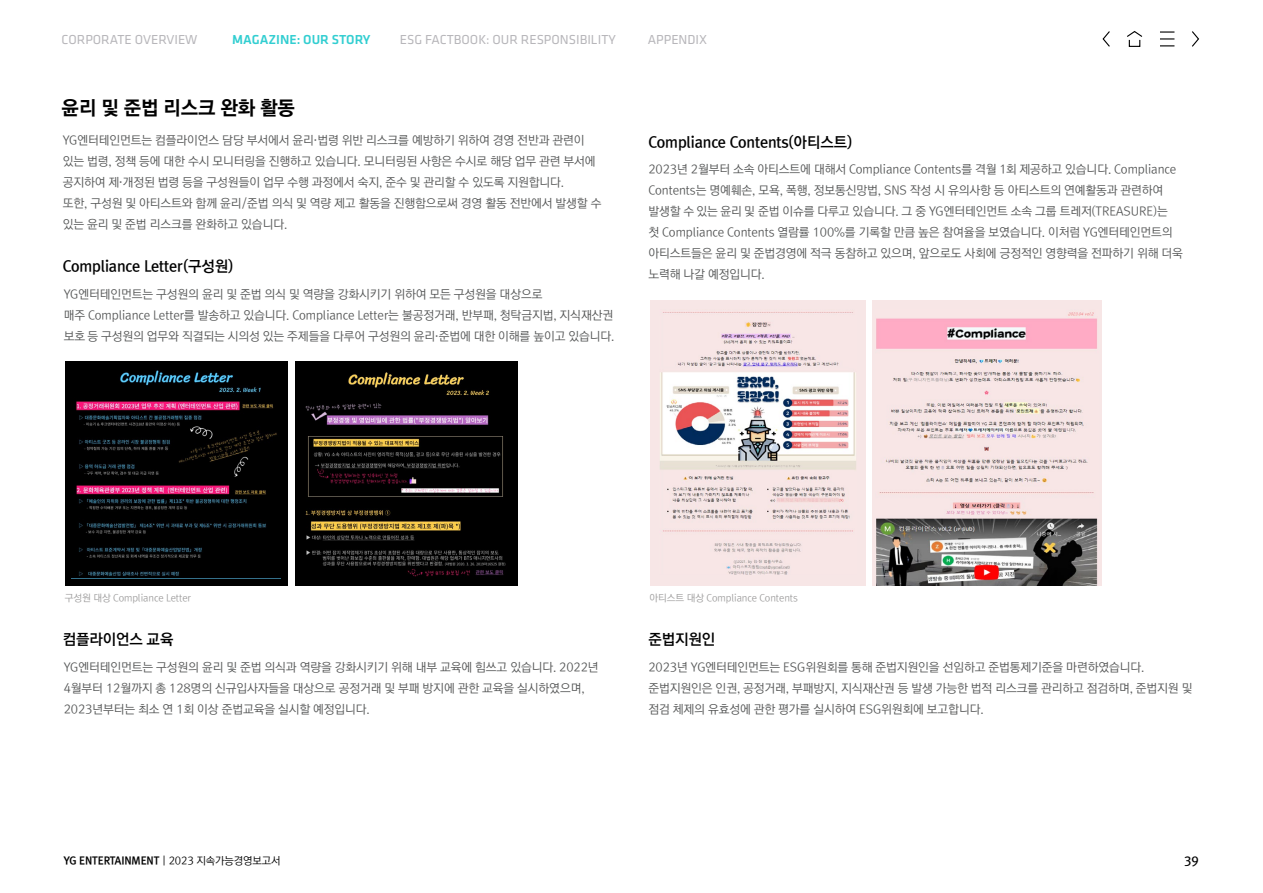
<style>
.page{position:relative;width:1263px;height:893px;background:#fff}
.page>*{position:absolute;margin:0;border:0;box-sizing:border-box;transform-origin:0 0}
.t1{font:19.5px "Rix Go EB";letter-spacing:-.01em;color:#000}
.t2{font:15px "Rix Go B";letter-spacing:-.01em;color:#000}
.t3{font:13.5px "Klavika Basic";color:#b7b6ba}
.t4{font:500 13.5px "Klavika Basic";color:#32ced1}
.t5{font:12px/21px "Rix Go R";letter-spacing:-.01em;color:#545555}
.t6{font:12px "Rix Go B";color:#000}
.t7{font:10.5px "Rix Go EB";letter-spacing:-.01em;color:#000}
.t8{font:9.75px "Rix Go R";letter-spacing:-.01em;color:#9d9c9c}
.s1{font-family:"Rix Go R"}
</style>
<div class="page">
<svg style="left:1102px;top:31px;width:97px;height:16px"></svg>
<div style="left:295px;top:361px;width:222px;height:225px;background:#000"></div>
<img style="left:305px;top:372px;width:201px;height:205px">
<div style="left:66px;top:361px;width:222px;height:225px;background:#000"></div>
<img style="left:76px;top:370px;width:201px;height:206px">
<div style="left:872px;top:300px;width:230px;height:286px;background:#f7e6e6"></div>
<img style="left:876px;top:312px;width:222px;height:274px">
<div style="left:651px;top:300px;width:215px;height:286px;background:#f7e6e6"></div>
<img style="left:660px;top:312px;width:196px;height:263px">
<p class="t3" style="left:62px;top:31px;width:137px">CORPORATE OVERVIEW</p>
<p class="t4" style="left:232px;top:31px;width:140px">MAGAZINE: OUR STORY</p>
<p class="t3" style="left:400px;top:31px;width:218px">ESG FACTBOOK: OUR RESPONSIBILITY</p>
<p class="t3" style="left:648px;top:31px;width:61px">APPENDIX</p>
<h1 class="t1" style="left:62px;top:95px;width:235px">윤리 및 준법 리스크 완화 활동</h1>
<p class="t5" style="left:63px;top:131px;width:540px">YG엔터테인먼트는 컴플라이언스 담당 부서에서 윤리·법령 위반 리스크를 예방하기 위하여 경영 전반과 관련이 있는 법령, 정책 등에 대한 수시 모니터링을 진행하고 있습니다. 모니터링된 사항은 수시로 해당 업무 관련 부서에 공지하여 제·개정된 법령 등을 구성원들이 업무 수행 과정에서 숙지, 준수 및 관리할 수 있도록 지원합니다.<br>또한, 구성원 및 아티스트와 함께 윤리/준법 의식 및 역량 제고 활동을 진행함으로써 경영 활동 전반에서 발생할 수 있는 윤리 및 준법 리스크를 완화하고 있습니다.</p>
<p class="t2" style="left:63px;top:257px;width:172px">Compliance Letter(구성원)</p>
<p class="t5" style="left:64px;top:284px;width:552px">YG엔터테인먼트는 구성원의 윤리 및 준법 의식 및 역량을 강화시키기 위하여 모든 구성원을 대상으로<br>매주 Compliance Letter를 발송하고 있습니다. Compliance Letter는 불공정거래, 반부패, 청탁금지법, 지식재산권 보호 등 구성원의 업무와 직결되는 시의성 있는 주제들을 다루어 구성원의 윤리·준법에 대한 이해를 높이고 있습니다.</p>
<p class="t2" style="left:648px;top:132px;width:205px">Compliance Contents(아티스트)</p>
<p class="t5" style="left:648px;top:159px;width:536px">2023년 2월부터 소속 아티스트에 대해서 Compliance Contents를 격월 1회 제공하고 있습니다. Compliance Contents는 명예훼손, 모욕, 폭행, 정보통신망법, SNS 작성 시 유의사항 등 아티스트의 연예활동과 관련하여 발생할 수 있는 윤리 및 준법 이슈를 다루고 있습니다. 그 중 YG엔터테인먼트 소속 그룹 트레저(TREASURE)는<br>첫 Compliance Contents 열람률 100%를 기록할 만큼 높은 참여율을 보였습니다. 이처럼 YG엔터테인먼트의 아티스트들은 윤리 및 준법경영에 적극 동참하고 있으며, 앞으로도 사회에 긍정적인 영향력을 전파하기 위해 더욱 노력해 나갈 예정입니다.</p>
<p class="t8" style="left:65px;top:592px;width:128px">구성원 대상 Compliance Letter</p>
<p class="t8" style="left:649px;top:592px;width:150px">아티스트 대상 Compliance Contents</p>
<p class="t2" style="left:63px;top:630px;width:112px">컴플라이언스 교육</p>
<p class="t5" style="left:64px;top:657px;width:536px">YG엔터테인먼트는 구성원의 윤리 및 준법 의식과 역량을 강화시키기 위해 내부 교육에 힘쓰고 있습니다. 2022년<br>4월부터 12월까지 총 128명의 신규입사자들을 대상으로 공정거래 및 부패 방지에 관한 교육을 실시하였으며,<br>2023년부터는 최소 연 1회 이상 준법교육을 실시할 예정입니다.</p>
<p class="t2" style="left:648px;top:630px;width:68px">준법지원인</p>
<p class="t5" style="left:648px;top:657px;width:545px">2023년 YG엔터테인먼트는 ESG위원회를 통해 준법지원인을 선임하고 준법통제기준을 마련하였습니다. 준법지원인은 인권, 공정거래, 부패방지, 지식재산권 등 발생 가능한 법적 리스크를 관리하고 점검하며, 준법지원 및 점검 체제의 유효성에 관한 평가를 실시하여 ESG위원회에 보고합니다.</p>
<p class="t7" style="left:64px;top:853px;width:218px">YG ENTERTAINMENT <span class="s1">| 2023 지속가능경영보고서</span></p>
<p class="t6" style="left:1184px;top:853px;width:16px">39</p>
</div>
